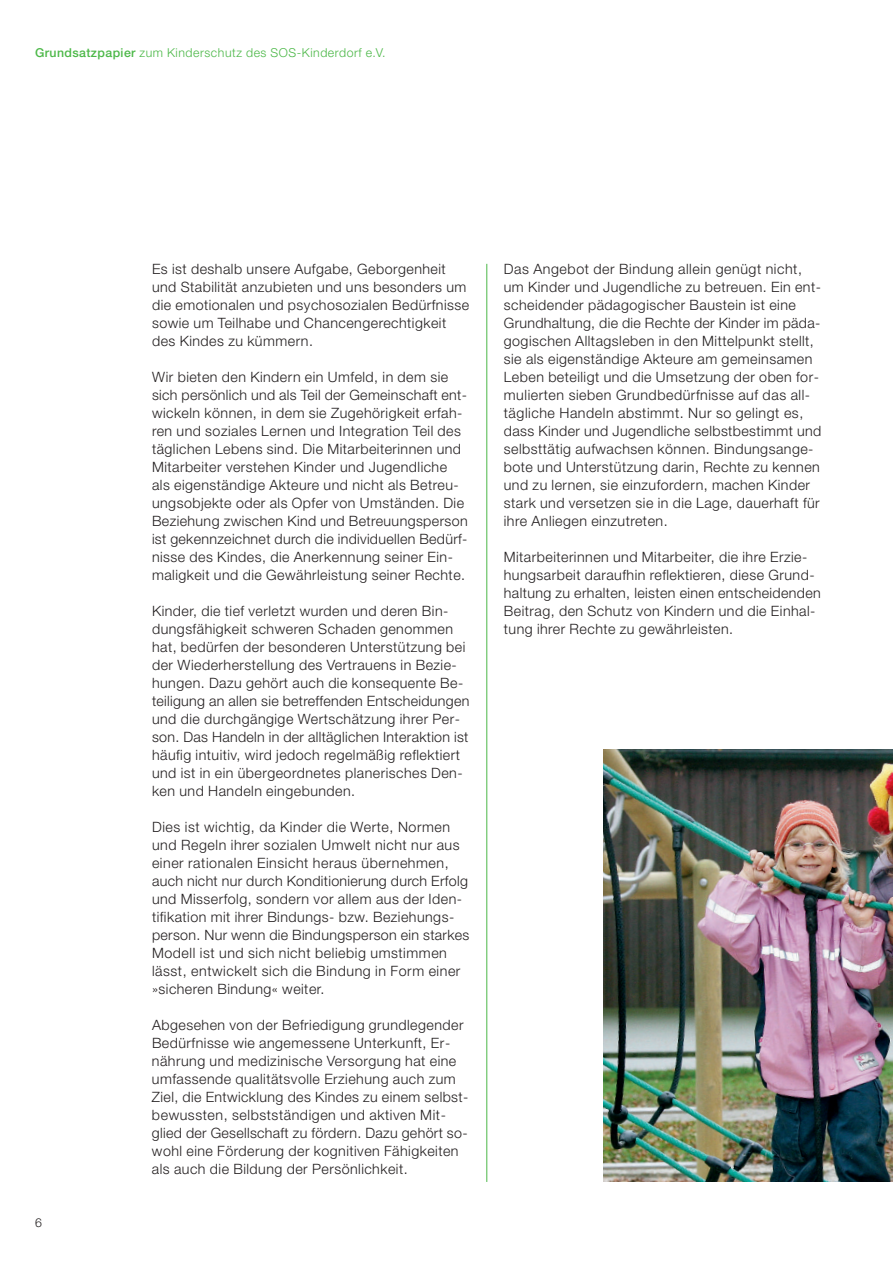
<style>
.page{position:relative;width:893px;height:1263px;background:#fff}
.page>*{position:absolute;margin:0;border:0;box-sizing:border-box;transform-origin:0 0}
.t1{font:300 14.25px/18px "Helvetica Neue LT";letter-spacing:.035em;color:#231f20}
.t2{font:300 12.3px "Helvetica Neue LT";letter-spacing:.045em;color:#4cb848}
.t3{font:300 12.3px "Helvetica Neue LT";color:#231f20}
.s1{font-weight:500}
</style>
<div class="page">
<img style="left:604px;top:750px;width:289px;height:432px">
<hr style="left:486px;top:264px;width:1px;height:918px;background:#4cb848">
<p class="t2" style="left:35px;top:48px;width:352px"><span class="s1">Grundsatzpapier</span> zum Kinderschutz des SOS-Kinderdorf e.V.</p>
<p class="t3" style="left:35px;top:1218px;width:8px">6</p>
<p class="t1" style="left:152px;top:261px;width:319px">Es ist deshalb unsere Aufgabe, Geborgenheit und Stabilität anzubieten und uns besonders um die emotionalen und psychosozialen Bedürfnisse sowie um Teilhabe und Chancengerechtigkeit des Kindes zu kümmern.</p>
<p class="t1" style="left:152px;top:369px;width:317px">Wir bieten den Kindern ein Umfeld, in dem sie sich persönlich und als Teil der Gemeinschaft ent&shy;wickeln können, in dem sie Zugehörigkeit erfah&shy;ren und soziales Lernen und Integration Teil des täglichen Lebens sind. Die Mitarbeiterinnen und Mitarbeiter verstehen Kinder und Jugendliche als eigenständige Akteure und nicht als Betreu&shy;ungsobjekte oder als Opfer von Umständen. Die Beziehung zwischen Kind und Betreuungsperson ist gekennzeichnet durch die individuellen Bedürf&shy;nisse des Kindes, die Anerkennung seiner Ein&shy;maligkeit und die Gewährleistung seiner Rechte.</p>
<p class="t1" style="left:152px;top:603px;width:319px">Kinder, die tief verletzt wurden und deren Bin&shy;dungsfähigkeit schweren Schaden genommen hat, bedürfen der besonderen Unterstützung bei der Wiederherstellung des Vertrauens in Bezie&shy;hungen. Dazu gehört auch die konsequente Be&shy;teiligung an allen sie betreffenden Entscheidungen und die durchgängige Wertschätzung ihrer Per&shy;son. Das Handeln in der alltäglichen Interaktion ist häufig intuitiv, wird jedoch regelmäßig reflektiert und ist in ein übergeordnetes planerisches Den&shy;ken und Handeln eingebunden.</p>
<p class="t1" style="left:152px;top:819px;width:319px">Dies ist wichtig, da Kinder die Werte, Normen und Regeln ihrer sozialen Umwelt nicht nur aus einer rationalen Einsicht heraus übernehmen, auch nicht nur durch Konditionierung durch Erfolg und Misserfolg, sondern vor allem aus der Iden&shy;tifikation mit ihrer Bindungs- bzw. Beziehungs&shy;person. Nur wenn die Bindungsperson ein starkes Modell ist und sich nicht beliebig umstimmen lässt, entwickelt sich die Bindung in Form einer »sicheren Bindung« weiter.</p>
<p class="t1" style="left:152px;top:1017px;width:318px">Abgesehen von der Befriedigung grundlegender Bedürfnisse wie angemessene Unterkunft, Er&shy;nährung und medizinische Versorgung hat eine umfassende qualitätsvolle Erziehung auch zum Ziel, die Entwicklung des Kindes zu einem selbst&shy;bewussten, selbstständigen und aktiven Mit&shy;glied der Gesellschaft zu fördern. Dazu gehört so&shy;wohl eine Förderung der kognitiven Fähigkeiten als auch die Bildung der Persönlichkeit.</p>
<p class="t1" style="left:504px;top:261px;width:319px">Das Angebot der Bindung allein genügt nicht, um Kinder und Jugendliche zu betreuen. Ein ent&shy;scheidender pädagogischer Baustein ist eine Grundhaltung, die die Rechte der Kinder im päda&shy;gogischen Alltagsleben in den Mittelpunkt stellt, sie als eigenständige Akteure am gemeinsamen Leben beteiligt und die Umsetzung der oben for&shy;mulierten sieben Grundbedürfnisse auf das all&shy;tägliche Handeln abstimmt. Nur so gelingt es, dass Kinder und Jugendliche selbstbestimmt und selbsttätig aufwachsen können. Bindungsange&shy;bote und Unterstützung darin, Rechte zu kennen und zu lernen, sie einzufordern, machen Kinder stark und versetzen sie in die Lage, dauerhaft für ihre Anliegen einzutreten.</p>
<p class="t1" style="left:504px;top:549px;width:319px">Mitarbeiterinnen und Mitarbeiter, die ihre Erzie&shy;hungsarbeit daraufhin reflektieren, diese Grund&shy;haltung zu erhalten, leisten einen entscheidenden Beitrag, den Schutz von Kindern und die Einhal&shy;tung ihrer Rechte zu gewährleisten.</p>
</div>
